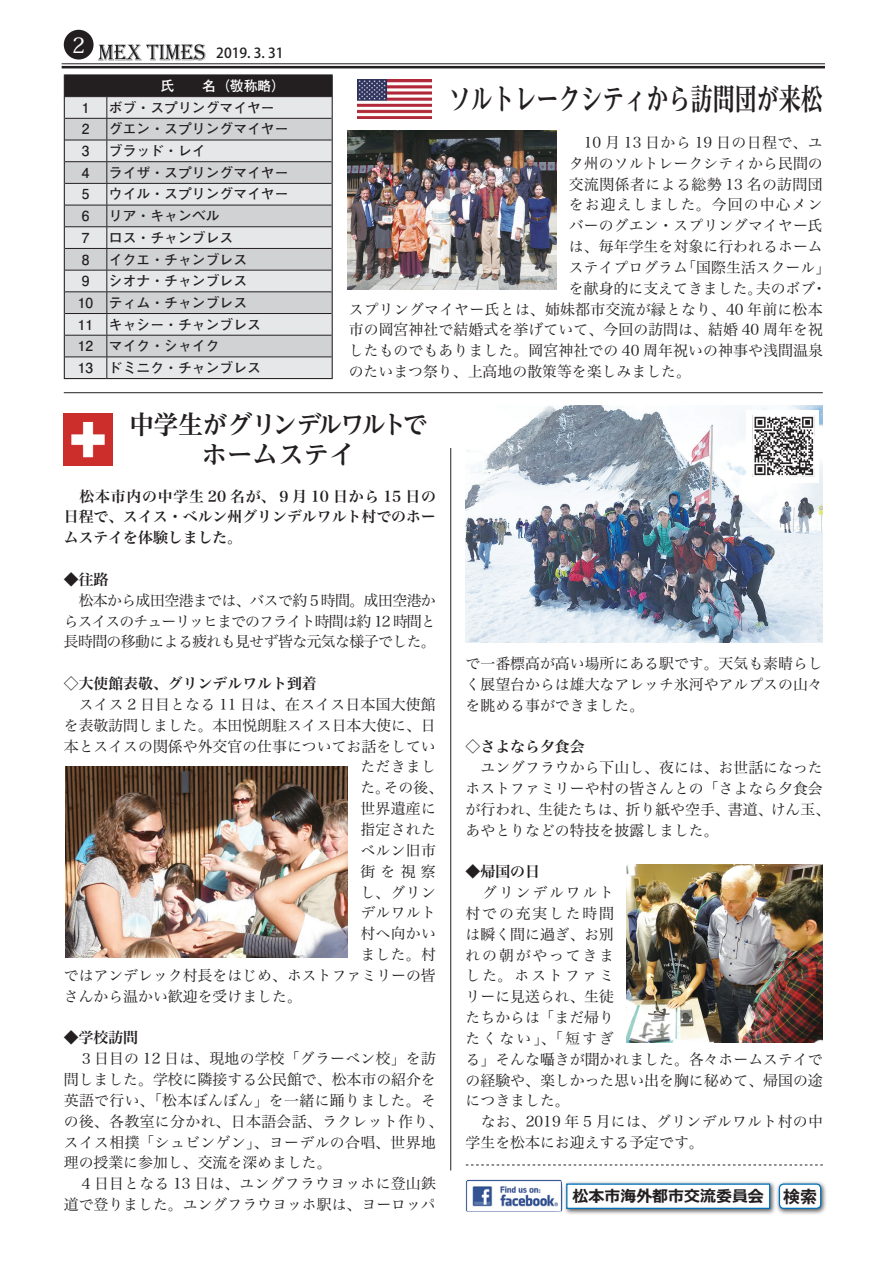
<style>
.page{position:relative;width:893px;height:1263px;background:#fff}
.page>*{position:absolute;margin:0;border:0;box-sizing:border-box;transform-origin:0 0}
.t1{font:700 29.7px "Reim Pro";color:#231f20;scale:.74 1}
.t2{font:700 25.5px/29.7px "Reim Pro";color:#231f20;text-align:center;scale:.96 1}
.t3{font:500 21.3px "Koz Min Pro";color:#fff}
.t4{font:700 15.9px "Meiryo";color:#231f20}
.t5{font:14.85px/20.9px "Hiragino Serif Pr 6 N W3";color:#231f20}
.t6{font:14.85px/20.9px "Hiragino Serif Pr 6 N W6";color:#231f20;text-align:justify}
.t7{font:14.85px "Hiragino Serif Pr 6 N W3";letter-spacing:.035em;color:#231f20}
.t8{font:14.85px "Hiragino Serif Pr 6 N W3";letter-spacing:.03em;color:#231f20}
.t9{font:14.85px "Hiragino Serif Pr 6 N W3";letter-spacing:.075em;color:#231f20}
.t10{font:700 13.8px/21.8px "Futo Go B101 Pr 6";color:#231f20}
.t11{font:500 13.8px "Koz Go Pr 6 N";color:#231f20}
.t12{font:700 13.8px "Futo Go B101 Pr 6";color:#fff}
.s1{font-family:"Hiragino Serif Pr 6 N W3"}
.s2{font-family:"Gothic MB101 Pr 6 De";font-size:16.95px}
</style>
<div class="page">
<div style="left:64px;top:30px;width:30px;height:30px;background:#231f20;border-radius:50%"></div>
<hr style="left:64px;top:74px;width:43px;height:1px;background:#231f20">
<hr style="left:107px;top:74px;width:226px;height:1px;background:#231f20">
<svg style="left:64px;top:75px;width:269px;height:304px;background:#c5c5c7"></svg>
<img style="left:98px;top:45px;width:108px;height:15px">
<img style="left:357px;top:80px;width:75px;height:39px">
<img style="left:348px;top:131px;width:208px;height:158px">
<img style="left:65px;top:766px;width:283px;height:192px">
<img style="left:627px;top:865px;width:196px;height:177px">
<img style="left:466px;top:406px;width:357px;height:236px">
<img style="left:466px;top:1180px;width:97px;height:32px">
<img style="left:64px;top:413px;width:48px;height:53px">
<div style="left:747px;top:410px;width:72px;height:73px;background:#fff"></div>
<hr style="left:62px;top:63px;width:763px;height:1px;background:#231f20">
<hr style="left:62px;top:66px;width:763px;height:2px;background:#231f20">
<div style="left:563px;top:1180px;width:213px;height:35px;background:#231f20;opacity:.75"></div>
<div style="left:566px;top:1183px;width:204px;height:26px;background:#fff;border:1px solid #0072bc"></div>
<div style="left:776px;top:1180px;width:51px;height:35px;background:#231f20;opacity:.75"></div>
<div style="left:779px;top:1184px;width:42px;height:24px;background:#fff;border-radius:4px"></div>
<div style="left:779px;top:1183px;width:42px;height:26px;border:1px solid #0072bc;border-radius:4px"></div>
<svg style="left:466px;top:1165px;width:357px;height:1px"></svg>
<img style="left:752px;top:415px;width:62px;height:62px">
<hr style="left:64px;top:392px;width:759px;height:1px;background:#231f20">
<hr style="left:450px;top:448px;width:1px;height:722px;background:#231f20">
<h3 class="t3" style="left:72px;top:30px;width:15px">2</h3>
<p class="t11" style="left:216px;top:45px;width:69px">2019. 3. 31</p>
<p class="t12" style="left:161px;top:75px;width:126px">氏　　名（敬称略）</p>
<p class="t10" style="left:82px;top:96px;width:9px">1</p>
<p class="t10" style="left:109px;top:96px;width:167px">ボブ・スプリングマイヤー</p>
<p class="t10" style="left:82px;top:118px;width:9px">2</p>
<p class="t10" style="left:109px;top:118px;width:181px">グエン・スプリングマイヤー</p>
<p class="t10" style="left:82px;top:139px;width:9px">3</p>
<p class="t10" style="left:109px;top:139px;width:98px">ブラッド・レイ</p>
<p class="t10" style="left:82px;top:161px;width:9px">4</p>
<p class="t10" style="left:109px;top:161px;width:181px">ライザ・スプリングマイヤー</p>
<p class="t10" style="left:82px;top:183px;width:9px">5</p>
<p class="t10" style="left:109px;top:183px;width:181px">ウイル・スプリングマイヤー</p>
<p class="t10" style="left:82px;top:205px;width:9px">6</p>
<p class="t10" style="left:109px;top:205px;width:112px">リア・キャンベル</p>
<p class="t10" style="left:82px;top:226px;width:9px">7</p>
<p class="t10" style="left:109px;top:226px;width:126px">ロス・チャンブレス</p>
<p class="t10" style="left:82px;top:248px;width:9px">8</p>
<p class="t10" style="left:109px;top:248px;width:140px">イクエ・チャンブレス</p>
<p class="t10" style="left:82px;top:270px;width:9px">9</p>
<p class="t10" style="left:78px;top:270px;width:185px;text-indent:31px">シオナ・チャンブレス<br>10 ティム・チャンブレス<br>11 キャシー・チャンブレス<br>12 マイク・シャイク<br>13 ドミニク・チャンブレス</p>
<h1 class="t1" style="left:448px;top:74px;width:507px">ソルトレークシティから訪問団が来松</h1>
<p class="t7" style="left:569px;top:130px;width:255px">　10 月 13 日から 19 日の日程で、ユ</p>
<p class="t5" style="left:569px;top:151px;width:255px">タ州のソルトレークシティから民間の</p>
<p class="t8" style="left:569px;top:171px;width:255px">交流関係者による総勢 13 名の訪問団</p>
<p class="t9" style="left:569px;top:192px;width:255px">をお迎えしました。今回の中心メン</p>
<p class="t5" style="left:569px;top:214px;width:255px">バーのグエン・スプリングマイヤー氏</p>
<p class="t5" style="left:569px;top:235px;width:255px">は、毎年学生を対象に行われるホーム</p>
<p class="t5" style="left:569px;top:256px;width:263px">ステイプログラム「国際生活スクール」</p>
<p class="t5" style="left:569px;top:276px;width:259px">を献身的に支えてきました。夫のボブ・</p>
<p class="t5" style="left:349px;top:297px;width:475px">スプリングマイヤー氏とは、姉妹都市交流が縁となり、40 年前に松本</p>
<p class="t5" style="left:349px;top:318px;width:476px">市の岡宮神社で結婚式を挙げていて、今回の訪問は、結婚 40 周年を祝</p>
<p class="t5" style="left:349px;top:339px;width:476px">したものでもありました。岡宮神社での 40 周年祝いの神事や浅間温泉</p>
<p class="t5" style="left:349px;top:360px;width:344px">のたいまつ祭り、上高地の散策等を楽しみました。</p>
<h2 class="t2" style="left:129px;top:409px;width:312px">中学生がグリンデルワルトでホームステイ</h2>
<p class="t6" style="left:64px;top:484px;width:374px">　松本市内の中学生 20 名が、９月 10 日から 15 日の日程で、スイス・ベルン州グリンデルワルト村でのホームステイを体験しました。</p>
<p class="t6" style="left:64px;top:568px;width:46px">◆往路</p>
<p class="t5" style="left:64px;top:588px;width:374px;text-align:justify">　松本から成田空港までは、バスで約５時間。成田空港からスイスのチューリッヒまでのフライト時間は約 12 時間と長時間の移動による疲れも見せず皆な元気な様子でした。</p>
<p class="t6" style="left:64px;top:672px;width:254px">◇大使館表敬、グリンデルワルト到着</p>
<p class="t5" style="left:64px;top:693px;width:373px">　スイス 2 日目となる 11 日は、在スイス日本国大使館</p>
<p class="t5" style="left:64px;top:713px;width:374px">を表敬訪問しました。本田悦朗駐スイス日本大使に、日</p>
<p class="t5" style="left:64px;top:734px;width:374px">本とスイスの関係や外交官の仕事についてお話をしてい</p>
<p class="t5" style="left:360px;top:755px;width:77px">ただきまし</p>
<p class="t5" style="left:360px;top:776px;width:84px">た。その後、</p>
<p class="t5" style="left:360px;top:797px;width:77px">世界遺産に</p>
<p class="t5" style="left:360px;top:818px;width:77px">指定された</p>
<p class="t5" style="left:360px;top:838px;width:77px">ベルン旧市</p>
<p class="t5" style="left:360px;top:859px;width:77px">街を視察</p>
<p class="t5" style="left:360px;top:880px;width:77px">し、グリン</p>
<p class="t5" style="left:360px;top:901px;width:77px">デルワルト</p>
<p class="t5" style="left:360px;top:922px;width:77px">村へ向かい</p>
<p class="t5" style="left:360px;top:943px;width:77px">ました。村</p>
<p class="t5" style="left:64px;top:963px;width:374px">ではアンデレック村長をはじめ、ホストファミリーの皆</p>
<p class="t5" style="left:64px;top:984px;width:240px">さんから温かい歓迎を受けました。</p>
<p class="t6" style="left:64px;top:1026px;width:76px">◆学校訪問</p>
<p class="t5" style="left:64px;top:1047px;width:381px">　３日目の 12 日は、現地の学校「グラーベン校」を訪問しました。学校に隣接する公民館で、松本市の紹介を英語で行い、「松本ぼんぼん」を一緒に踊りました。その後、各教室に分かれ、日本語会話、ラクレット作り、スイス相撲「シュビンゲン」、ヨーデルの合唱、世界地理の授業に参加し、交流を深めました。<br>　４日目となる 13 日は、ユングフラウヨッホに登山鉄道で登りました。ユングフラウヨッホ駅は、ヨーロッパ</p>
<p class="t5" style="left:466px;top:651px;width:359px;text-align:justify">で一番標高が高い場所にある駅です。天気も素晴らしく展望台からは雄大なアレッチ氷河やアルプスの山々を眺める事ができました。</p>
<p class="t6" style="left:466px;top:735px;width:121px">◇さよなら夕食会</p>
<p class="t5" style="left:466px;top:756px;width:366px">　ユングフラウから下山し、夜には、お世話になったホストファミリーや村の皆さんとの「さよなら夕食会が行われ、生徒たちは、折り紙や空手、書道、けん玉、あやとりなどの特技を披露しました。</p>
<p class="t6" style="left:466px;top:860px;width:76px"><span class="s1">◆</span>帰国の日</p>
<p class="t5" style="left:466px;top:881px;width:359px">　グリンデルワルト<br>村での充実した時間<br>は瞬く間に過ぎ、お別<br>れの朝がやってきま<br>した。ホストファミ<br>リーに見送られ、生徒<br>たちからは「まだ帰り<br>たくない」、「短すぎ<br>る」そんな囁きが聞かれました。各々ホームステイでの経験や、楽しかった思い出を胸に秘めて、帰国の途につきました。<br>　なお、2019 年 5 月には、グリンデルワルト村の中学生を松本にお迎えする予定です。</p>
<p class="t4" style="left:573px;top:1185px;width:246px">松本市海外都市交流委員会 <span class="s2">検索</span></p>
</div>
